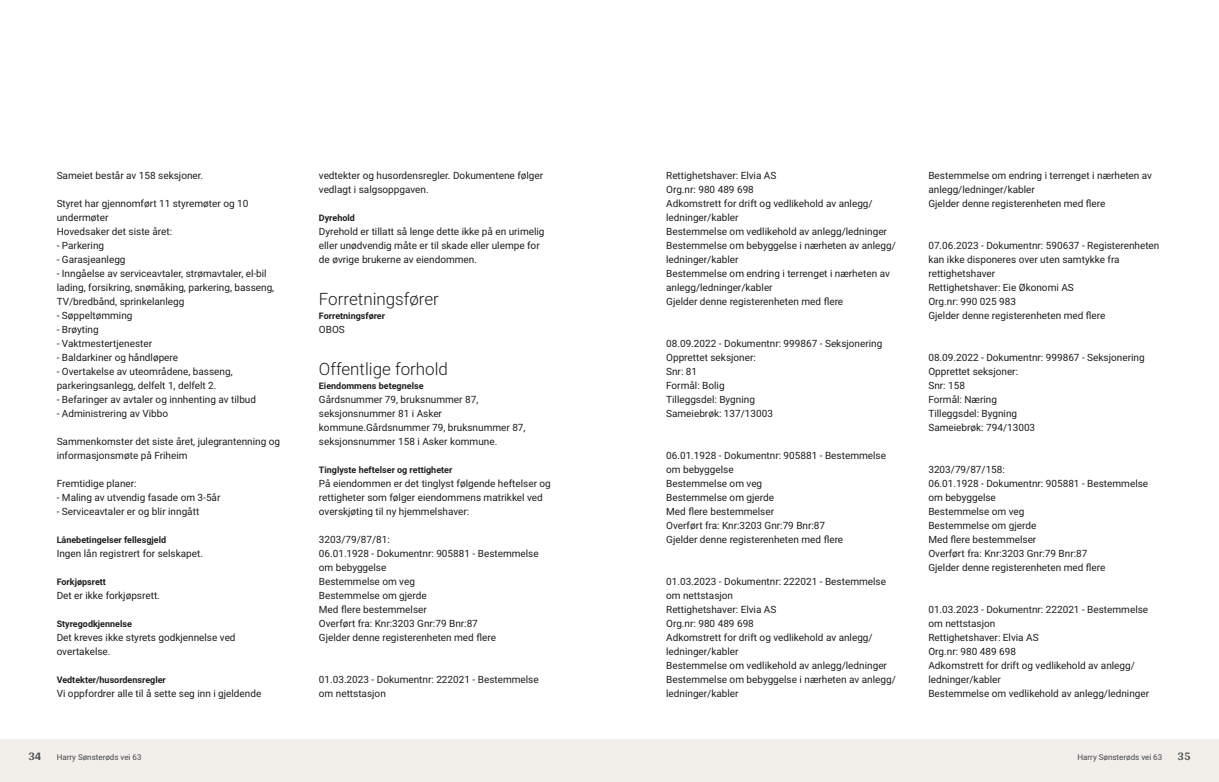
<style>
.page{position:relative;width:1219px;height:782px;background:#fff}
.page>*{position:absolute;margin:0;border:0;box-sizing:border-box;transform-origin:0 0}
.t1{font:300 17px "Roboto Vitec";color:#1d1d1b}
.t2{font:700 12px "Arya";color:#414749}
.t3{font:10px/14px "Roboto Vitec";color:#1d1d1b}
.t4{font:700 9px "Roboto Vitec";color:#1d1d1b}
.t5{font:8px "Roboto Vitec";color:#414749}
</style>
<div class="page">
<div style="left:0;top:739px;width:612px;height:42px;background:#f2eeea"></div>
<div style="left:607px;top:739px;width:612px;height:42px;background:#f2eeea"></div>
<p class="t3" style="left:57px;top:167px;width:148px">Sameiet består av 158 seksjoner.</p>
<p class="t3" style="left:57px;top:195px;width:219px">Styret har gjennomført 11 styremøter og 10 undermøter<br>Hovedsaker det siste året:<br>‑ Parkering<br>‑ Garasjeanlegg<br>‑ Inngåelse av serviceavtaler, strømavtaler, el‑bil lading, forsikring, snømåking, parkering, basseng,<br>TV/bredbånd, sprinkelanlegg<br>‑ Søppeltømming<br>‑ Brøyting<br>‑ Vaktmestertjenester<br>‑ Baldarkiner og håndløpere<br>‑ Overtakelse av uteområdene, basseng, parkeringsanlegg, delfelt 1, delfelt 2.<br>‑ Befaringer av avtaler og innhenting av tilbud<br>‑ Administrering av Vibbo</p>
<p class="t3" style="left:57px;top:433px;width:225px">Sammenkomster det siste året, julegrantenning og informasjonsmøte på Friheim</p>
<p class="t3" style="left:57px;top:475px;width:165px">Fremtidige planer:<br>‑ Maling av utvendig fasade om 3‑5år ‑ Serviceavtaler er og blir inngått</p>
<p class="t4" style="left:57px;top:533px;width:111px">Lånebetingelser fellesgjeld</p>
<p class="t3" style="left:57px;top:545px;width:148px">Ingen lån registrert for selskapet.</p>
<p class="t4" style="left:57px;top:575px;width:51px">Forkjøpsrett</p>
<p class="t3" style="left:57px;top:587px;width:105px">Det er ikke forkjøpsrett.</p>
<p class="t4" style="left:57px;top:617px;width:77px">Styregodkjennelse</p>
<p class="t3" style="left:57px;top:629px;width:180px">Det kreves ikke styrets godkjennelse ved overtakelse.</p>
<p class="t4" style="left:57px;top:673px;width:111px">Vedtekter/husordensregler</p>
<p class="t3" style="left:57px;top:685px;width:206px">Vi oppfordrer alle til å sette seg inn i gjeldende</p>
<p class="t2" style="left:28px;top:749px;width:15px">34</p>
<p class="t5" style="left:57px;top:751px;width:86px">Harry Sønsterøds vei 63</p>
<p class="t3" style="left:319px;top:167px;width:226px">vedtekter og husordensregler. Dokumentene følger vedlagt i salgsoppgaven.</p>
<p class="t4" style="left:319px;top:211px;width:38px">Dyrehold</p>
<p class="t3" style="left:319px;top:223px;width:227px">Dyrehold er tillatt så lenge dette ikke på en urimelig eller unødvendig måte er til skade eller ulempe for de øvrige brukerne av eiendommen.</p>
<h1 class="t1" style="left:319px;top:286px;width:122px">Forretningsfører</h1>
<p class="t4" style="left:319px;top:309px;width:68px">Forretningsfører</p>
<p class="t3" style="left:319px;top:321px;width:27px">OBOS</p>
<h1 class="t1" style="left:319px;top:356px;width:131px">Offentlige forhold</h1>
<p class="t4" style="left:319px;top:379px;width:106px">Eiendommens betegnelse</p>
<p class="t3" style="left:319px;top:391px;width:208px">Gårdsnummer 79, bruksnummer 87, seksjonsnummer 81 i Asker kommune.Gårdsnummer 79, bruksnummer 87, seksjonsnummer 158 i Asker kommune.</p>
<p class="t4" style="left:319px;top:463px;width:135px">Tinglyste heftelser og rettigheter</p>
<p class="t3" style="left:319px;top:475px;width:233px">På eiendommen er det tinglyst følgende heftelser og rettigheter som følger eiendommens matrikkel ved overskjøting til ny hjemmelshaver:</p>
<p class="t3" style="left:319px;top:531px;width:221px">3203/79/87/81:<br>06.01.1928 ‑ Dokumentnr: 905881 ‑ Bestemmelse om bebyggelse<br>Bestemmelse om veg<br>Bestemmelse om gjerde<br>Med flere bestemmelser<br>Overført fra: Knr:3203 Gnr:79 Bnr:87<br>Gjelder denne registerenheten med flere</p>
<p class="t3" style="left:319px;top:671px;width:221px">01.03.2023 ‑ Dokumentnr: 222021 ‑ Bestemmelse om nettstasjon</p>
<p class="t3" style="left:666px;top:167px;width:231px">Rettighetshaver: Elvia AS<br>Org.nr: 980 489 698<br>Adkomstrett for drift og vedlikehold av anlegg/ ledninger/kabler<br>Bestemmelse om vedlikehold av anlegg/ledninger Bestemmelse om bebyggelse i nærheten av anlegg/ ledninger/kabler<br>Bestemmelse om endring i terrenget i nærheten av anlegg/ledninger/kabler<br>Gjelder denne registerenheten med flere</p>
<p class="t3" style="left:666px;top:335px;width:218px">08.09.2022 ‑ Dokumentnr: 999867 ‑ Seksjonering<br>Opprettet seksjoner:<br>Snr: 81<br>Formål: Bolig<br>Tilleggsdel: Bygning<br>Sameiebrøk: 137/13003</p>
<p class="t3" style="left:666px;top:447px;width:221px">06.01.1928 ‑ Dokumentnr: 905881 ‑ Bestemmelse om bebyggelse<br>Bestemmelse om veg<br>Bestemmelse om gjerde<br>Med flere bestemmelser<br>Overført fra: Knr:3203 Gnr:79 Bnr:87<br>Gjelder denne registerenheten med flere</p>
<p class="t3" style="left:666px;top:573px;width:231px">01.03.2023 ‑ Dokumentnr: 222021 ‑ Bestemmelse om nettstasjon<br>Rettighetshaver: Elvia AS<br>Org.nr: 980 489 698<br>Adkomstrett for drift og vedlikehold av anlegg/ ledninger/kabler<br>Bestemmelse om vedlikehold av anlegg/ledninger<br>Bestemmelse om bebyggelse i nærheten av anlegg/ ledninger/kabler</p>
<p class="t3" style="left:928px;top:167px;width:225px">Bestemmelse om endring i terrenget i nærheten av anlegg/ledninger/kabler<br>Gjelder denne registerenheten med flere</p>
<p class="t3" style="left:928px;top:237px;width:233px">07.06.2023 ‑ Dokumentnr: 590637 ‑ Registerenheten kan ikke disponeres over uten samtykke fra rettighetshaver<br>Rettighetshaver: Eie Økonomi AS<br>Org.nr: 990 025 983<br>Gjelder denne registerenheten med flere</p>
<p class="t3" style="left:928px;top:349px;width:218px">08.09.2022 ‑ Dokumentnr: 999867 ‑ Seksjonering<br>Opprettet seksjoner:<br>Snr: 158<br>Formål: Næring<br>Tilleggsdel: Bygning<br>Sameiebrøk: 794/13003</p>
<p class="t3" style="left:928px;top:461px;width:221px">3203/79/87/158:<br>06.01.1928 ‑ Dokumentnr: 905881 ‑ Bestemmelse om bebyggelse<br>Bestemmelse om veg<br>Bestemmelse om gjerde<br>Med flere bestemmelser<br>Overført fra: Knr:3203 Gnr:79 Bnr:87<br>Gjelder denne registerenheten med flere</p>
<p class="t3" style="left:928px;top:601px;width:222px">01.03.2023 ‑ Dokumentnr: 222021 ‑ Bestemmelse om nettstasjon<br>Rettighetshaver: Elvia AS<br>Org.nr: 980 489 698<br>Adkomstrett for drift og vedlikehold av anlegg/ ledninger/kabler<br>Bestemmelse om vedlikehold av anlegg/ledninger</p>
<p class="t5" style="left:1077px;top:751px;width:86px">Harry Sønsterøds vei 63</p>
<p class="t2" style="left:1177px;top:749px;width:15px">35</p>
</div>
